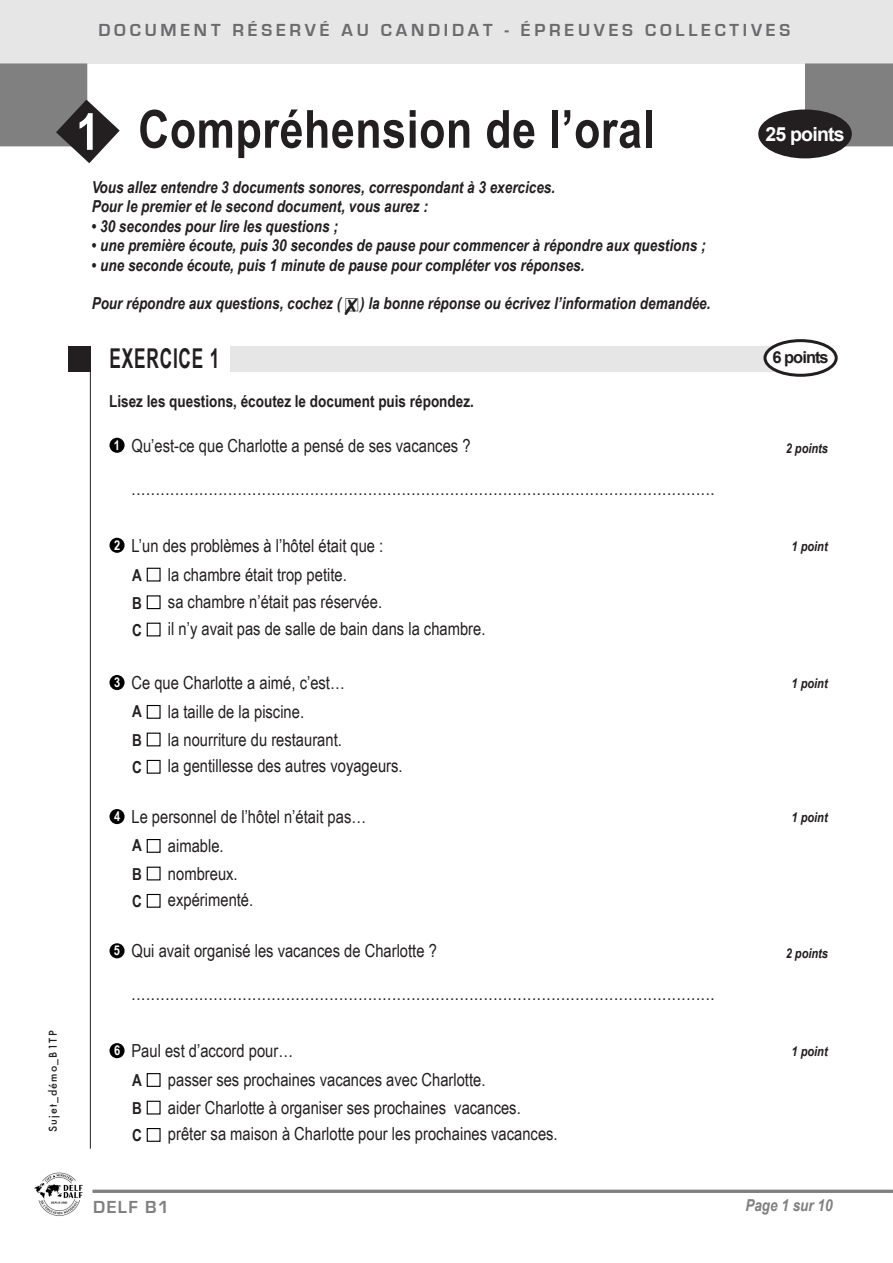
<style>
.page{position:relative;width:893px;height:1263px;background:#fff}
.page>*{position:absolute;margin:0;border:0;box-sizing:border-box;transform-origin:0 0}
.t1{font:700 52.5px "Arial Narrow";letter-spacing:.01em;color:#231f20}
.t2{font:700 52.5px "Arial Narrow";color:#fff}
.t3{font:700 51px "Arial Narrow";color:#fff}
.t4{font:700 48px "Arial";color:#fff}
.t5{font:700 27.3px "Arial Narrow";letter-spacing:.04em;color:#231f20;scale:.77 1}
.t6{font:700 19.5px "Arial";letter-spacing:-.04em;color:#fff}
.t7{font:18px "Arial Narrow";color:#231f20}
.t8{font:700 18px "Eurostile";letter-spacing:.21em;color:#6b6b6e}
.t9{font:700 18px "Eurostile";letter-spacing:.08em;color:#808080}
.t10{font:italic 700 16.5px "Arial Narrow";color:#231f20}
.t11{font:700 16.5px "Arial Narrow";color:#231f20}
.t12{font:italic 700 16.5px "Arial Narrow";color:#808080}
.t13{font:700 16.5px "Arial";letter-spacing:-.06em;color:#231f20}
.t14{font:italic 700 13.5px "Arial Narrow";color:#231f20}
.t15{font:700 13.5px "Arial Narrow";color:#fff}
.t16{font:500 10.5px "Futura";letter-spacing:.11em;color:#231f20}
</style>
<div class="page">
<div style="left:0;top:0;width:893px;height:63px;background:#e6e6e6"></div>
<img style="left:34px;top:1172px;width:48px;height:44px">
<div style="left:806px;top:64px;width:87px;height:82px;background:#808080"></div>
<div style="left:805px;top:63px;width:88px;height:83px;border:2px solid #808080"></div>
<div style="left:759px;top:110px;width:92px;height:48px;background:#231f20;border-radius:50%"></div>
<div style="left:758px;top:109px;width:94px;height:49px;border:2px solid #231f20;border-radius:50%"></div>
<svg style="left:0;top:63px;width:120px;height:100px"></svg>
<hr style="left:93px;top:1190px;width:800px;height:3px;background:#808080">
<hr style="left:90px;top:347px;width:1px;height:801px;background:#231f20">
<div style="left:68px;top:347px;width:22px;height:25px;background:#231f20"></div>
<div style="left:231px;top:347px;width:564px;height:25px;background:#e6e6e6"></div>
<div style="left:765px;top:341px;width:71px;height:34px;background:#fff;border-radius:50%"></div>
<div style="left:763px;top:339px;width:75px;height:38px;border:3px solid #231f20;border-radius:50%"></div>
<div style="left:109px;top:538px;width:16px;height:15px;background:#000;border-radius:50%"></div>
<div style="left:147px;top:568px;width:14px;height:13px;background:#fff;border:1px solid #000"></div>
<div style="left:147px;top:595px;width:14px;height:14px;background:#fff;border:1px solid #000"></div>
<div style="left:147px;top:623px;width:14px;height:13px;background:#fff;border:1px solid #000"></div>
<div style="left:109px;top:675px;width:16px;height:15px;background:#000;border-radius:50%"></div>
<div style="left:147px;top:705px;width:14px;height:14px;background:#fff;border:1px solid #000"></div>
<div style="left:147px;top:733px;width:14px;height:13px;background:#fff;border:1px solid #000"></div>
<div style="left:147px;top:760px;width:14px;height:14px;background:#fff;border:1px solid #000"></div>
<div style="left:109px;top:809px;width:16px;height:15px;background:#000;border-radius:50%"></div>
<div style="left:147px;top:839px;width:14px;height:14px;background:#fff;border:1px solid #000"></div>
<div style="left:147px;top:867px;width:14px;height:13px;background:#fff;border:1px solid #000"></div>
<div style="left:147px;top:894px;width:14px;height:14px;background:#fff;border:1px solid #000"></div>
<div style="left:109px;top:1043px;width:16px;height:15px;background:#000;border-radius:50%"></div>
<div style="left:147px;top:1073px;width:14px;height:14px;background:#fff;border:1px solid #000"></div>
<div style="left:147px;top:1101px;width:14px;height:13px;background:#fff;border:1px solid #000"></div>
<div style="left:147px;top:1128px;width:14px;height:14px;background:#fff;border:1px solid #000"></div>
<div style="left:109px;top:438px;width:16px;height:15px;background:#000;border-radius:50%"></div>
<div style="left:109px;top:943px;width:16px;height:15px;background:#000;border-radius:50%"></div>
<p class="t8" style="left:98px;top:20px;width:693px">DOCUMENT RÉSERVÉ AU CANDIDAT - ÉPREUVES COLLECTIVES</p>
<p class="t16" style="left:46px;top:1132px;width:103px;rotate:-90deg">Sujet_démo_B1TP</p>
<p class="t2" style="left:77px;top:81px;width:25px">1</p>
<p class="t1" style="left:138px;top:89px;width:518px">Compréhension de l’oral</p>
<p class="t3" style="left:76px;top:93px;width:25px">1</p>
<p class="t4" style="left:75px;top:100px;width:28px">1</p>
<p class="t10" style="left:92px;top:174px;width:465px">Vous allez entendre 3 documents sonores, correspondant à 3 exercices.</p>
<p class="t10" style="left:92px;top:194px;width:338px">Pour le premier et le second document, vous aurez :</p>
<p class="t10" style="left:92px;top:213px;width:248px">• 30 secondes pour lire les questions ;</p>
<p class="t10" style="left:92px;top:233px;width:615px">• une première écoute, puis 30 secondes de pause pour commencer à répondre aux questions ;</p>
<p class="t10" style="left:92px;top:252px;width:494px">• une seconde écoute, puis 1 minute de pause pour compléter vos réponses.</p>
<p class="t10" style="left:92px;top:291px;width:620px">Pour répondre aux questions, cochez ( ) la bonne réponse ou écrivez l’information demandée.</p>
<p class="t6" style="left:765px;top:121px;width:81px">25 points</p>
<p class="t5" style="left:109px;top:338px;width:144px">EXERCICE 1</p>
<p class="t13" style="left:772px;top:347px;width:58px">6 points</p>
<p class="t11" style="left:109px;top:388px;width:366px">Lisez les questions, écoutez le document puis répondez.</p>
<p class="t7" style="left:132px;top:432px;width:340px">Qu’est-ce que Charlotte a pensé de ses vacances ?</p>
<p class="t7" style="left:132px;top:475px;width:584px">.........................................................................................................................</p>
<p class="t15" style="left:114px;top:435px;width:8px">1</p>
<p class="t14" style="left:786px;top:438px;width:44px">2 points</p>
<p class="t15" style="left:114px;top:535px;width:8px">2</p>
<p class="t7" style="left:131px;top:532px;width:253px">L’un des problèmes à l’hôtel était que :</p>
<p class="t7" style="left:168px;top:561px;width:180px">la chambre était trop petite.</p>
<p class="t7" style="left:168px;top:589px;width:216px">sa chambre n’était pas réservée.</p>
<p class="t7" style="left:168px;top:615px;width:319px">il n’y avait pas de salle de bain dans la chambre.</p>
<p class="t11" style="left:132px;top:562px;width:11px">A</p>
<p class="t11" style="left:132px;top:591px;width:11px">B</p>
<p class="t11" style="left:132px;top:618px;width:11px">C</p>
<p class="t15" style="left:114px;top:672px;width:8px">3</p>
<p class="t7" style="left:131px;top:670px;width:215px">Ce que Charlotte a aimé, c’est…</p>
<p class="t7" style="left:168px;top:698px;width:138px">la taille de la piscine.</p>
<p class="t7" style="left:168px;top:726px;width:175px">la nourriture du restaurant.</p>
<p class="t7" style="left:168px;top:753px;width:236px">la gentillesse des autres voyageurs.</p>
<p class="t11" style="left:132px;top:699px;width:11px">A</p>
<p class="t11" style="left:132px;top:728px;width:11px">B</p>
<p class="t11" style="left:132px;top:755px;width:11px">C</p>
<p class="t15" style="left:114px;top:806px;width:8px">4</p>
<p class="t7" style="left:131px;top:804px;width:236px">Le personnel de l’hôtel n’était pas…</p>
<p class="t7" style="left:168px;top:832px;width:57px">aimable.</p>
<p class="t7" style="left:168px;top:860px;width:71px">nombreux.</p>
<p class="t7" style="left:168px;top:887px;width:87px">expérimenté.</p>
<p class="t11" style="left:132px;top:833px;width:11px">A</p>
<p class="t11" style="left:132px;top:861px;width:11px">B</p>
<p class="t11" style="left:132px;top:888px;width:11px">C</p>
<p class="t14" style="left:791px;top:536px;width:38px">1 point</p>
<p class="t14" style="left:791px;top:673px;width:38px">1 point</p>
<p class="t14" style="left:791px;top:807px;width:38px">1 point</p>
<p class="t7" style="left:132px;top:938px;width:307px">Qui avait organisé les vacances de Charlotte ?</p>
<p class="t7" style="left:132px;top:980px;width:584px">.........................................................................................................................</p>
<p class="t15" style="left:114px;top:940px;width:8px">5</p>
<p class="t14" style="left:786px;top:943px;width:44px">2 points</p>
<p class="t15" style="left:114px;top:1040px;width:8px">6</p>
<p class="t7" style="left:131px;top:1038px;width:163px">Paul est d’accord pour…</p>
<p class="t7" style="left:168px;top:1066px;width:319px">passer ses prochaines vacances avec Charlotte.</p>
<p class="t7" style="left:168px;top:1094px;width:354px">aider Charlotte à organiser ses prochaines vacances.</p>
<p class="t7" style="left:168px;top:1121px;width:391px">prêter sa maison à Charlotte pour les prochaines vacances.</p>
<p class="t11" style="left:132px;top:1067px;width:11px">A</p>
<p class="t11" style="left:132px;top:1096px;width:11px">B</p>
<p class="t11" style="left:132px;top:1123px;width:11px">C</p>
<p class="t14" style="left:791px;top:1041px;width:38px">1 point</p>
<p class="t9" style="left:93px;top:1197px;width:78px">DELF B1</p>
<p class="t12" style="left:745px;top:1192px;width:89px">Page 1 sur 10</p>
</div>
